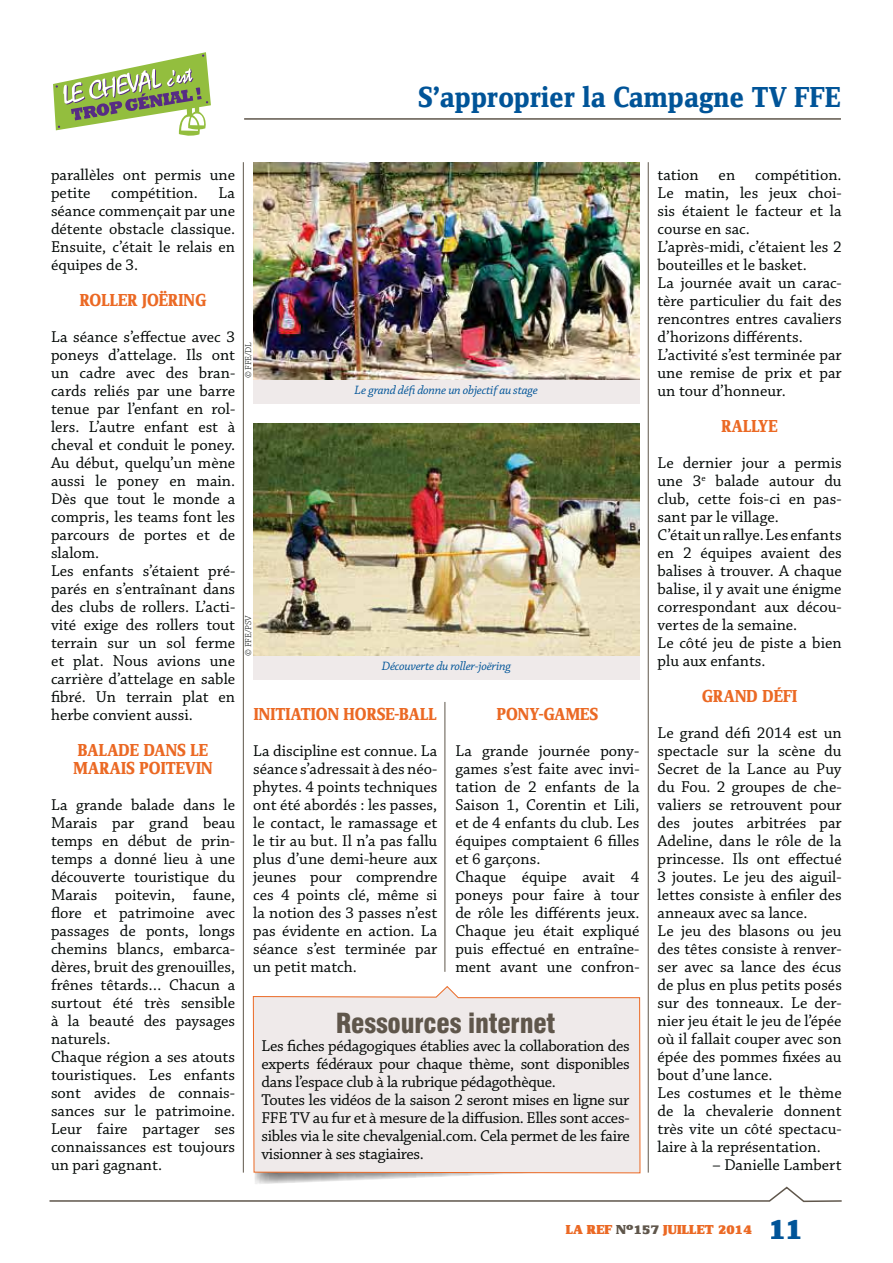
<style>
.page{position:relative;width:893px;height:1263px;background:#fff}
.page>*{position:absolute;margin:0;border:0;box-sizing:border-box;transform-origin:0 0}
.t1{font:30px "Zine Serif Dis Bold Roman Tf";color:#005498}
.t2{font:30px "Zine Serif Dis Black Roman Tf";color:#005498}
.t3{font:900 condensed 27px "Swiss 721 BT";letter-spacing:-.01em;color:#5f564b}
.t4{font:18px/18px "Zine Serif Dis Bold Roman Tf";color:#eb6924}
.t5{font:16.5px/18px "Chaparral Pro";color:#030806}
.t6{font:16.5px/18px "Chaparral Pro";letter-spacing:-.02em;color:#030806}
.t7{font:13.5px "Zine Serif Dis Black Roman Tf";letter-spacing:.01em;color:#eb6924;scale:1.1 1}
.t8{font:italic 12.75px "Chaparral Pro";letter-spacing:-.02em;color:#005498}
.t9{font:300 9px "Chaparral Pro";letter-spacing:-.02em;color:#030806}
.s1{color:#5f564b}
</style>
<div class="page">
<svg style="left:49px;top:1186px;width:793px;height:17px"></svg>
<hr style="left:244px;top:118px;width:597px;height:2px;background:#5f564b">
<img style="left:253px;top:163px;width:386px;height:217px">
<img style="left:253px;top:424px;width:386px;height:232px">
<hr style="left:243px;top:162px;width:1px;height:1011px;background:#5f564b">
<hr style="left:648px;top:162px;width:1px;height:1011px;background:#5f564b">
<hr style="left:444px;top:702px;width:1px;height:270px;background:#5f564b">
<img style="left:255px;top:1174px;width:244px;height:10px">
<svg style="left:253px;top:986px;width:388px;height:188px;background:#efe8e7"></svg>
<svg style="left:53px;top:52px;width:158px;height:84px"></svg>
<div style="left:253px;top:380px;width:386px;height:23px;background:#efeaea"></div>
<div style="left:253px;top:656px;width:386px;height:23px;background:#efeaea"></div>
<h1 class="t1" style="left:418px;top:85px;width:424px">S’approprier la Campagne TV FFE</h1>
<p class="t5" style="left:51px;top:167px;width:186px">parallèles ont permis une petite</p>
<p class="t5" style="left:51px;top:185px;width:186px;text-align:justify;text-indent:168px">La séance commençait par une détente obstacle classique.<br>Ensuite, c’était le relais en équipes de 3.</p>
<p class="t4" style="left:80px;top:292px;width:128px">ROLLER JOËRING</p>
<p class="t5" style="left:51px;top:329px;width:186px">La séance s’effectue avec 3 poneys d’attelage. Ils ont un cadre avec des bran&shy;cards reliés par une barre tenue par l’enfant en rol&shy;lers. L’autre enfant est à cheval et conduit le poney.<br>Au début, quelqu’un mène aussi le poney en main.<br>Dès que tout le monde a compris, les teams font les parcours de portes et de slalom.<br>Les enfants s’étaient pré&shy;parés en s’entraînant dans des clubs de rollers. L’acti&shy;vité exige des rollers tout terrain sur un sol ferme et plat. Nous avions une carrière d’attelage en sable fibré. Un terrain plat en herbe convient aussi.</p>
<p class="t4" style="left:73px;top:742px;width:141px">BALADE DANS LE<br>MARAIS POITEVIN</p>
<p class="t5" style="left:51px;top:797px;width:186px">La grande balade dans le<br>Marais par grand beau temps en début de prin&shy;temps a donné lieu à une découverte touristique du<br>Marais poitevin, faune, flore et patrimoine avec passages de ponts, longs chemins blancs, embarca&shy;dères, bruit des grenouilles, frênes têtards… Chacun a surtout été très sensible à la beauté des paysages naturels.<br>Chaque région a ses atouts touristiques. Les enfants sont avides de connais&shy;sances sur le patrimoine.<br>Leur faire partager ses connaissances est toujours un pari gagnant.</p>
<p class="t5" style="left:111px;top:185px;width:88px">compétition.</p>
<p class="t9" style="left:243px;top:378px;width:38px;rotate:-90deg">© FFE/DL</p>
<p class="t9" style="left:243px;top:656px;width:42px;rotate:-90deg">© FFE/PSV</p>
<p class="t8" style="left:355px;top:385px;width:185px">Le grand défi donne un objectif au stage</p>
<p class="t8" style="left:382px;top:661px;width:131px">Découverte du roller-joëring</p>
<p class="t4" style="left:254px;top:706px;width:184px">INITIATION HORSE-BALL</p>
<p class="t5" style="left:253px;top:743px;width:186px;text-align:justify">La discipline est connue. La séance s’adressait à des néo&shy;phytes. 4 points techniques ont été abordés : les passes, le contact, le ramassage et le tir au but. Il n’a pas fallu plus d’une demi-heure aux jeunes pour comprendre ces 4 points clé, même si la notion des 3 passes n’est pas évidente en action. La séance s’est terminée par un petit match.</p>
<h2 class="t3" style="left:336px;top:1012px;width:221px">Ressources internet</h2>
<p class="t6" style="left:261px;top:1038px;width:370px">Les fiches pédagogiques établies avec la collaboration des experts fédéraux pour chaque thème, sont disponibles dans l’espace club à la rubrique pédagothèque.<br>Toutes les vidéos de la saison 2 seront mises en ligne sur FFE TV au fur et à mesure de la diffusion. Elles sont acces&shy;sibles via le site chevalgenial.com. Cela permet de les faire visionner à ses stagiaires.</p>
<p class="t4" style="left:497px;top:706px;width:103px">PONY-GAMES</p>
<p class="t5" style="left:455px;top:743px;width:186px">La grande journée pony&shy;games s’est faite avec invi&shy;tation de 2 enfants de la<br>Saison 1, Corentin et Lili, et de 4 enfants du club. Les équipes comptaient 6 filles et 6 garçons.<br>Chaque équipe avait 4 poneys pour faire à tour de rôle les différents jeux.<br>Chaque jeu était expliqué puis effectué en entraîne&shy;ment avant une confron-</p>
<p class="t5" style="left:657px;top:167px;width:186px">tation en compétition.<br>Le matin, les jeux choi&shy;sis étaient le facteur et la course en sac.<br>L’après-midi, c’étaient les 2 bouteilles et le basket.<br>La journée avait un carac&shy;tère particulier du fait des rencontres entres cavaliers d’horizons différents.<br>L’activité s’est terminée par une remise de prix et par un tour d’honneur.</p>
<p class="t4" style="left:721px;top:418px;width:58px">RALLYE</p>
<p class="t5" style="left:657px;top:455px;width:186px">Le dernier jour a permis une 3<sup>e</sup> balade autour du club, cette fois-ci en pas&shy;sant par le village.<br>C’était un rallye. Les enfants en 2 équipes avaient des balises à trouver. A chaque balise, il y avait une énigme correspondant aux décou&shy;vertes de la semaine.<br>Le côté jeu de piste a bien plu aux enfants.</p>
<p class="t4" style="left:702px;top:688px;width:97px">GRAND DÉFI</p>
<p class="t5" style="left:657px;top:725px;width:186px">Le grand défi 2014 est un spectacle sur la scène du<br>Secret de la Lance au Puy du Fou. 2 groupes de che&shy;valiers se retrouvent pour des joutes arbitrées par<br>Adeline, dans le rôle de la princesse. Ils ont effectué<br>3 joutes. Le jeu des aiguil&shy;lettes consiste à enfiler des anneaux avec sa lance.<br>Le jeu des blasons ou jeu des têtes consiste à renver&shy;ser avec sa lance des écus de plus en plus petits posés sur des tonneaux. Le der&shy;nier jeu était le jeu de l’épée où il fallait couper avec son épée des pommes fixées au bout d’une lance.<br>Les costumes et le thème de la chevalerie donnent très vite un côté spectacu&shy;laire à la représentation.</p>
<p class="t5" style="left:712px;top:1157px;width:131px">– Danielle Lambert</p>
<p class="t7" style="left:566px;top:1225px;width:171px">LA REF <span class="s1">N°157</span> JUILLET 2014</p>
<h1 class="t2" style="left:769px;top:1219px;width:35px">11</h1>
</div>
